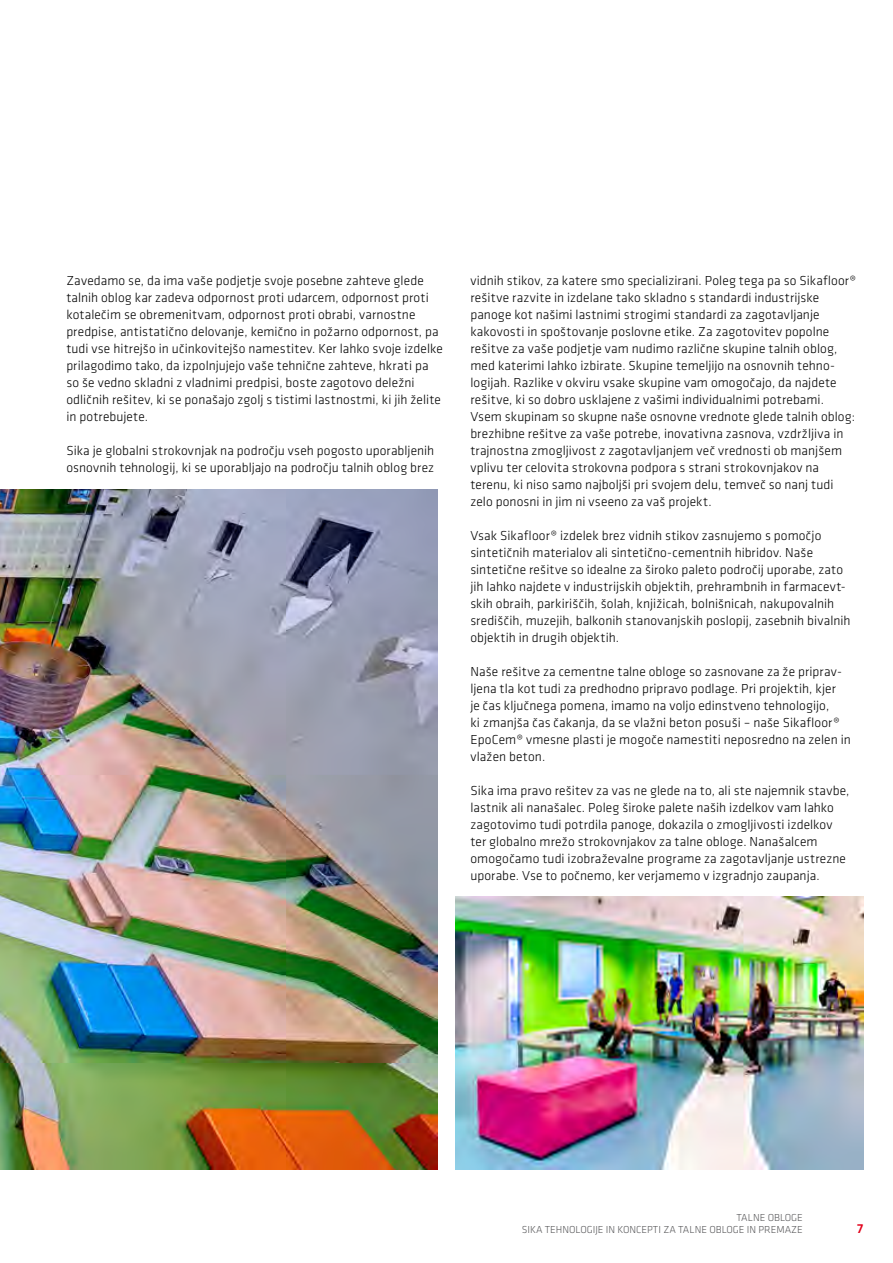
<style>
.page{position:relative;width:893px;height:1263px;background:#fff}
.page>*{position:absolute;margin:0;border:0;box-sizing:border-box;transform-origin:0 0}
.t1{font:300 13.5px/17px "Klavika";letter-spacing:.015em;color:#000}
.t2{font:500 13.5px "Klavika";color:#e2001a}
.t3{font:300 10.5px/12.6px "Klavika";color:#58585a;text-align:right}
</style>
<div class="page">
<img style="left:0;top:489px;width:437px;height:680px">
<img style="left:456px;top:897px;width:407px;height:272px">
<p class="t1" style="left:66px;top:272px;width:378px">Zavedamo se, da ima vaše podjetje svoje posebne zahteve glede talnih oblog kar zadeva odpornost proti udarcem, odpornost proti kotalečim se obremenitvam, odpornost proti obrabi, varnostne predpise, antistatično delovanje, kemično in požarno odpornost, pa tudi vse hitrejšo in učinkovitejšo namestitev. Ker lahko svoje izdelke prilagodimo tako, da izpolnjujejo vaše tehnične zahteve, hkrati pa so še vedno skladni z vladnimi predpisi, boste zagotovo deležni odličnih rešitev, ki se ponašajo zgolj s tistimi lastnostmi, ki jih želite in potrebujete.</p>
<p class="t1" style="left:66px;top:442px;width:369px">Sika je globalni strokovnjak na področju vseh pogosto uporabljenih osnovnih tehnologij, ki se uporabljajo na področju talnih oblog brez</p>
<p class="t1" style="left:470px;top:272px;width:387px">vidnih stikov, za katere smo specializirani. Poleg tega pa so Sikafloor® rešitve razvite in izdelane tako skladno s standardi industrijske panoge kot našimi lastnimi strogimi standardi za zagotavljanje kakovosti in spoštovanje poslovne etike. Za zagotovitev popolne rešitve za vaše podjetje vam nudimo različne skupine talnih oblog, med katerimi lahko izbirate. Skupine temeljijo na osnovnih tehno&shy;logijah. Razlike v okviru vsake skupine vam omogočajo, da najdete rešitve, ki so dobro usklajene z vašimi individualnimi potrebami.<br>Vsem skupinam so skupne naše osnovne vrednote glede talnih oblog: brezhibne rešitve za vaše potrebe, inovativna zasnova, vzdržljiva in trajnostna zmogljivost z zagotavljanjem več vrednosti ob manjšem vplivu ter celovita strokovna podpora s strani strokovnjakov na terenu, ki niso samo najboljši pri svojem delu, temveč so nanj tudi zelo ponosni in jim ni vseeno za vaš projekt.</p>
<p class="t1" style="left:470px;top:527px;width:382px">Vsak Sikafloor® izdelek brez vidnih stikov zasnujemo s pomočjo sintetičnih materialov ali sintetično-cementnih hibridov. Naše sintetične rešitve so idealne za široko paleto področij uporabe, zato jih lahko najdete v industrijskih objektih, prehrambnih in farmacevt&shy;skih obraih, parkiriščih, šolah, knjižicah, bolnišnicah, nakupovalnih središčih, muzejih, balkonih stanovanjskih poslopij, zasebnih bivalnih objektih in drugih objektih.</p>
<p class="t1" style="left:470px;top:663px;width:382px">Naše rešitve za cementne talne obloge so zasnovane za že priprav&shy;ljena tla kot tudi za predhodno pripravo podlage. Pri projektih, kjer<br>je čas ključnega pomena, imamo na voljo edinstveno tehnologijo,<br>ki zmanjša čas čakanja, da se vlažni beton posuši – naše Sikafloor® EpoCem® vmesne plasti je mogoče namestiti neposredno na zelen in vlažen beton.</p>
<p class="t1" style="left:470px;top:783px;width:381px">Sika ima pravo rešitev za vas ne glede na to, ali ste najemnik stavbe, lastnik ali nanašalec. Poleg široke palete naših izdelkov vam lahko zagotovimo tudi potrdila panoge, dokazila o zmogljivosti izdelkov ter globalno mrežo strokovnjakov za talne obloge. Nanašalcem omogočamo tudi izobraževalne programe za zagotavljanje ustrezne uporabe. Vse to počnemo, ker verjamemo v izgradnjo zaupanja.</p>
<p class="t3" style="left:522px;top:1211px;width:283px">talne obloge<br>Sika tehnologije in koncepti za talne obloge in premaze</p>
<p class="t2" style="left:857px;top:1221px;width:8px">7</p>
</div>
